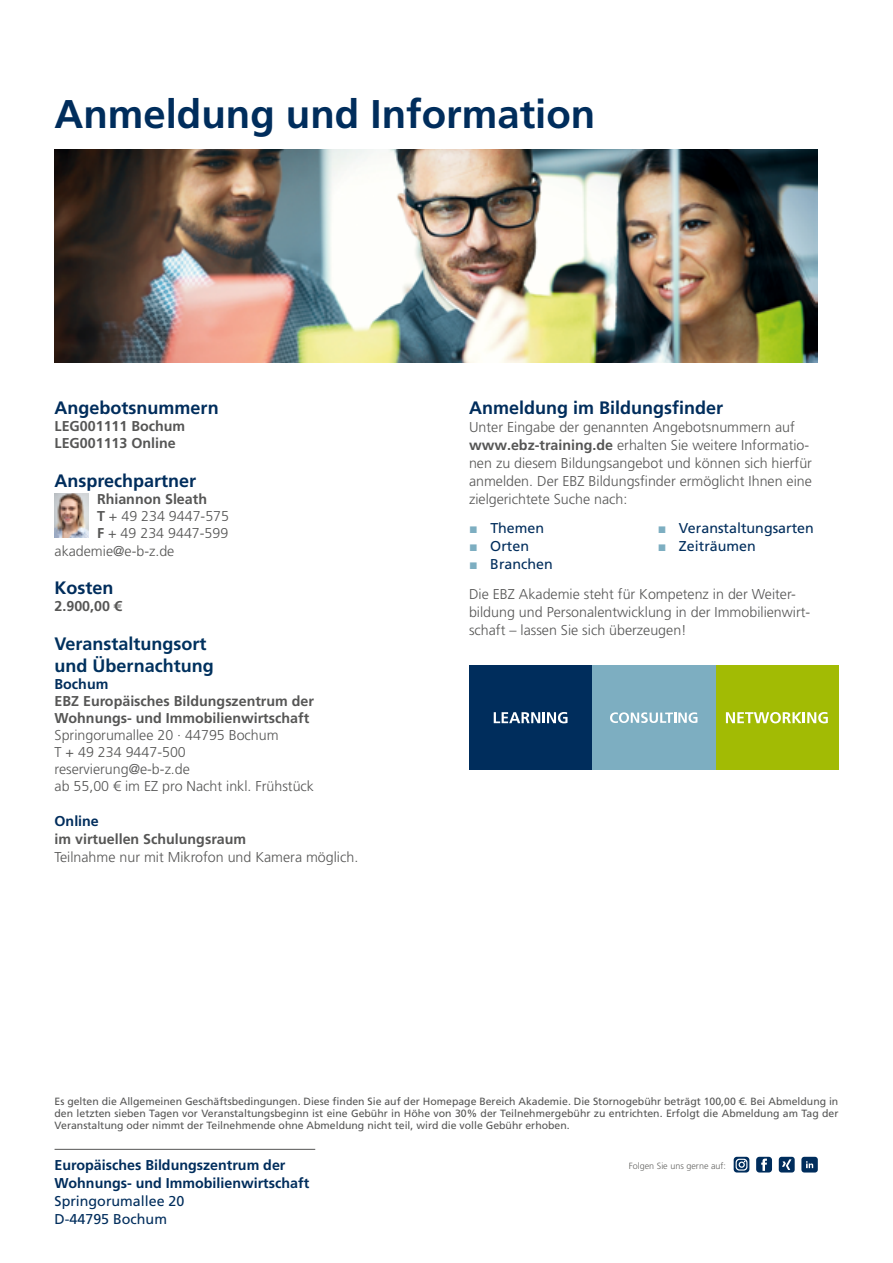
<style>
.page{position:relative;width:893px;height:1263px;background:#fff}
.page>*{position:absolute;margin:0;border:0;box-sizing:border-box;transform-origin:0 0}
.t1{font:700 40.05px "Frutiger LT Pro";color:#002d5c}
.t2{font:700 18px "Frutiger LT Pro";color:#002d5c}
.t3{font:700 18px/21.6px "Frutiger LT Pro";color:#00315e}
.t4{font:300 14.25px/18px "Frutiger LT Std";color:#565655}
.t5{font:700 14.25px "Frutiger LT Pro";color:#565655}
.gesperrt{font:14.25px "Frutiger LT Std";color:#002d5c}
.t6{font:700 14.25px/18px "Frutiger LT Pro";color:#002d5c}
.t7{font:10.5px/12px "Frutiger LT Std";color:#565655;text-align:justify}
.t8{font:300 9px "Frutiger LT Std";color:#646462}
.s1{font-family:"Frutiger LT Pro";font-weight:700}
.s2{font-family:"Arial";color:#7daec1}
</style>
<div class="page">
<img style="left:55px;top:150px;width:763px;height:213px">
<hr style="left:55px;top:1149px;width:260px;height:1px;background:#565655">
<svg style="left:734px;top:1157px;width:15px;height:15px"></svg>
<svg style="left:756px;top:1157px;width:16px;height:15px"></svg>
<svg style="left:779px;top:1157px;width:16px;height:15px"></svg>
<svg style="left:801px;top:1157px;width:17px;height:15px"></svg>
<img style="left:55px;top:493px;width:33px;height:45px">
<div style="left:469px;top:665px;width:123px;height:105px;background:#002d5c"></div>
<svg style="left:494px;top:712px;width:73px;height:11px"></svg>
<div style="left:715px;top:665px;width:123px;height:105px;background:#a2bb04"></div>
<svg style="left:726px;top:712px;width:102px;height:11px"></svg>
<div style="left:592px;top:665px;width:123px;height:105px;background:#7daec1"></div>
<svg style="left:610px;top:712px;width:87px;height:11px"></svg>
<p class="t1" style="left:55px;top:90px;width:542px">Anmeldung und Information</p>
<p class="t2" style="left:55px;top:397px;width:166px">Angebotsnummern</p>
<p class="t5" style="left:55px;top:418px;width:132px">LEG001111 Bochum</p>
<p class="t5" style="left:55px;top:435px;width:123px">LEG001113 Online</p>
<p class="t2" style="left:55px;top:470px;width:143px">Ansprechpartner</p>
<p class="t5" style="left:97px;top:491px;width:112px">Rhiannon Sleath</p>
<p class="t4" style="left:97px;top:508px;width:134px"><span class="s1">T</span> + 49 234 9447-575</p>
<p class="t4" style="left:97px;top:525px;width:133px"><span class="s1">F</span> + 49 234 9447-599</p>
<p class="t4" style="left:55px;top:542px;width:121px">akademie@e-b-z.de</p>
<p class="t2" style="left:55px;top:577px;width:61px">Kosten</p>
<p class="t5" style="left:55px;top:598px;width:69px">2.900,00 €</p>
<p class="t3" style="left:55px;top:633px;width:161px">Veranstaltungsort und Übernachtung</p>
<p class="t6" style="left:55px;top:675px;width:55px">Bochum</p>
<p class="t5" style="left:55px;top:692px;width:261px">EBZ Europäisches Bildungszentrum der</p>
<p class="t5" style="left:55px;top:710px;width:256px">Wohnungs- und Immobilienwirtschaft</p>
<p class="t4" style="left:55px;top:726px;width:226px">Springorumallee 20 ∙ 44795 Bochum</p>
<p class="t4" style="left:55px;top:743px;width:133px">T + 49 234 9447-500</p>
<p class="t4" style="left:55px;top:760px;width:137px">reservierung@e-b-z.de</p>
<p class="t4" style="left:55px;top:778px;width:261px">ab 55,00 € im EZ pro Nacht inkl. Frühstück</p>
<p class="t6" style="left:55px;top:812px;width:46px">Online</p>
<p class="t5" style="left:55px;top:831px;width:193px">im virtuellen Schulungsraum</p>
<p class="t4" style="left:55px;top:849px;width:305px">Teilnahme nur mit Mikrofon und Kamera möglich.</p>
<p class="t2" style="left:469px;top:397px;width:256px">Anmeldung im Bildungsfinder</p>
<p class="t4" style="left:469px;top:418px;width:344px">Unter Eingabe der genannten Angebotsnummern auf <span class="s1">www.ebz-training.de</span> erhalten Sie weitere Informatio&shy;nen zu diesem Bildungsangebot und können sich hierfür anmelden. Der EBZ Bildungsfinder ermöglicht Ihnen eine zielgerichtete Suche nach:</p>
<p class="gesperrt" style="left:469px;top:519px;width:77px"><span class="s2">■</span> Themen</p>
<p class="gesperrt" style="left:469px;top:537px;width:62px"><span class="s2">■</span> Orten</p>
<p class="gesperrt" style="left:469px;top:555px;width:85px"><span class="s2">■</span> Branchen</p>
<p class="gesperrt" style="left:658px;top:519px;width:158px"><span class="s2">■</span> Veranstaltungsarten</p>
<p class="gesperrt" style="left:658px;top:537px;width:100px"><span class="s2">■</span> Zeiträumen</p>
<p class="t4" style="left:469px;top:585px;width:343px">Die EBZ Akademie steht für Kompetenz in der Weiter&shy;bildung und Personalentwicklung in der Immobilienwirt&shy;schaft – lassen Sie sich überzeugen!</p>
<p class="t7" style="left:55px;top:1095px;width:785px">Es gelten die Allgemeinen Geschäftsbedingungen. Diese finden Sie auf der Homepage Bereich Akademie. Die Stornogebühr beträgt 100,00 €. Bei Abmeldung in den letzten sieben Tagen vor Veranstaltungsbeginn ist eine Gebühr in Höhe von 30% der Teilnehmergebühr zu entrichten. Erfolgt die Abmeldung am Tag der Veranstaltung oder nimmt der Teilnehmende ohne Abmeldung nicht teil, wird die volle Gebühr erhoben.</p>
<p class="t6" style="left:55px;top:1156px;width:256px">Europäisches Bildungszentrum der<br>Wohnungs- und Immobilienwirtschaft</p>
<p class="gesperrt" style="left:55px;top:1192px;width:131px">Springorumallee 20</p>
<p class="gesperrt" style="left:55px;top:1210px;width:114px">D-44795 Bochum</p>
<p class="t8" style="left:629px;top:1161px;width:99px">Folgen Sie uns gerne auf:</p>
</div>
